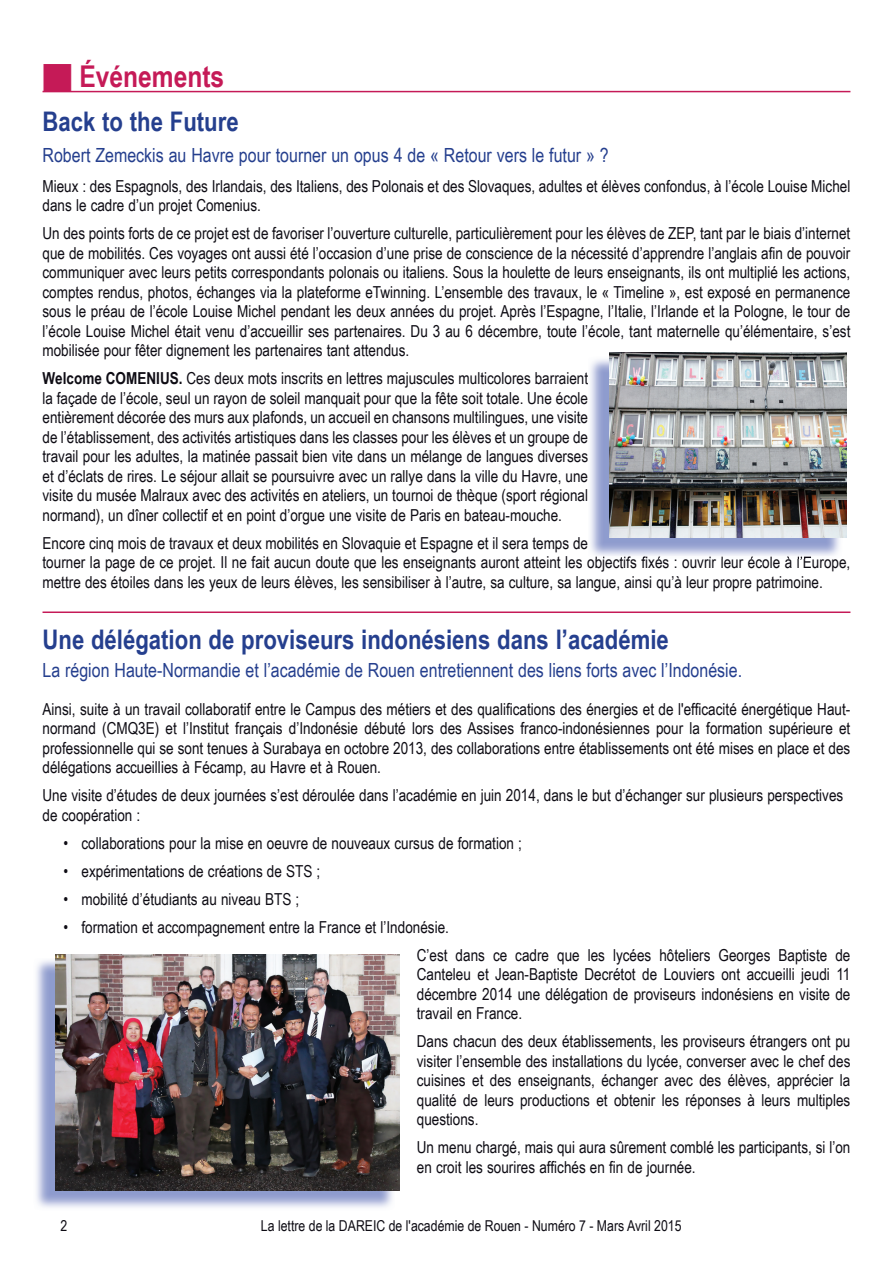
<style>
.page{position:relative;width:893px;height:1263px;background:#fff}
.page>*{position:absolute;margin:0;border:0;box-sizing:border-box;transform-origin:0 0}
.t1{font:700 30px "Arial Narrow";color:#c51a57}
.t2{font:700 27px "Arial Narrow";color:#253f8e}
.t3{font:19.5px "Arial Narrow";color:#253f8e}
.t4{font:16.5px/19.5px "Arial Narrow";color:#0e0c14;text-align:justify}
.t5{font:15px "Arial Narrow";color:#0e0c14}
.s1{font-weight:700}
</style>
<div class="page">
<hr style="left:43px;top:91px;width:807px;height:1px;background:#c51a57">
<img style="left:590px;top:359px;width:250px;height:197px">
<img style="left:595px;top:556px;width:217px;height:3px">
<img style="left:609px;top:352px;width:237px;height:186px">
<img style="left:36px;top:958px;width:359px;height:250px">
<img style="left:56px;top:955px;width:344px;height:235px">
<hr style="left:43px;top:611px;width:807px;height:2px;background:#c51a57">
<h1 class="t1" style="left:43px;top:53px;width:183px">■ Événements</h1>
<h2 class="t2" style="left:43px;top:101px;width:198px">Back to the Future</h2>
<p class="t3" style="left:43px;top:141px;width:568px">Robert Zemeckis au Havre pour tourner un opus 4 de « Retour vers le futur » ?</p>
<p class="t4" style="left:43px;top:176px;width:809px">Mieux : des Espagnols, des Irlandais, des Italiens, des Polonais et des Slovaques, adultes et élèves confondus, à l’école Louise Michel dans le cadre d’un projet Comenius.</p>
<p class="t4" style="left:43px;top:223px;width:809px">Un des points forts de ce projet est de favoriser l’ouverture culturelle, particulièrement pour les élèves de ZEP, tant par le biais d’internet que de mobilités. Ces voyages ont aussi été l’occasion d’une prise de conscience de la nécessité d’apprendre l’anglais afin de pouvoir communiquer avec leurs petits correspondants polonais ou italiens. Sous la houlette de leurs enseignants, ils ont multiplié les actions, comptes rendus, photos, échanges via la plateforme eTwinning. L’ensemble des travaux, le « Timeline », est exposé en permanence sous le préau de l’école Louise Michel pendant les deux années du projet. Après l’Espagne, l’Italie, l’Irlande et la Pologne, le tour de l’école Louise Michel était venu d’accueillir ses partenaires. Du 3 au 6 décembre, toute l’école, tant maternelle qu’élémentaire, s’est mobilisée pour fêter dignement les partenaires tant attendus.</p>
<p class="t4" style="left:43px;top:368px;width:547px"><span class="s1">Welcome COMENIUS.</span> Ces deux mots inscrits en lettres majuscules multicolores barraient la façade de l’école, seul un rayon de soleil manquait pour que la fête soit totale. Une école entièrement décorée des murs aux plafonds, un accueil en chansons multilingues, une visite de l’établissement, des activités artistiques dans les classes pour les élèves et un groupe de travail pour les adultes, la matinée passait bien vite dans un mélange de langues diverses et d’éclats de rires. Le séjour allait se poursuivre avec un rallye dans la ville du Havre, une visite du musée Malraux avec des activités en ateliers, un tournoi de thèque (sport régional normand), un dîner collectif et en point d’orgue une visite de Paris en bateau-mouche.</p>
<p class="t4" style="left:43px;top:533px;width:809px;text-align:left">Encore cinq mois de travaux et deux mobilités en Slovaquie et Espagne et il sera temps de<br>tourner la page de ce projet. Il ne fait aucun doute que les enseignants auront atteint les objectifs fixés : ouvrir leur école à l’Europe, mettre des étoiles dans les yeux de leurs élèves, les sensibiliser à l’autre, sa culture, sa langue, ainsi qu’à leur propre patrimoine.</p>
<h2 class="t2" style="left:43px;top:619px;width:628px">Une délégation de proviseurs indonésiens dans l’académie</h2>
<p class="t3" style="left:43px;top:656px;width:701px">La région Haute-Normandie et l’académie de Rouen entretiennent des liens forts avec l’Indonésie.</p>
<p class="t4" style="left:43px;top:698px;width:809px">Ainsi, suite à un travail collaboratif entre le Campus des métiers et des qualifications des énergies et de l'efficacité énergétique Haut&shy;normand (CMQ3E) et l’Institut français d’Indonésie débuté lors des Assises franco-indonésiennes pour la formation supérieure et professionnelle qui se sont tenues à Surabaya en octobre 2013, des collaborations entre établissements ont été mises en place et des délégations accueillies à Fécamp, au Havre et à Rouen.</p>
<p class="t4" style="left:43px;top:785px;width:802px">Une visite d’études de deux journées s’est déroulée dans l’académie en juin 2014, dans le but d’échanger sur plusieurs perspectives de coopération :</p>
<p class="t4" style="left:64px;top:832px;width:460px">• collaborations pour la mise en oeuvre de nouveaux cursus de formation ;</p>
<p class="t4" style="left:64px;top:860px;width:258px">• expérimentations de créations de STS ;</p>
<p class="t4" style="left:64px;top:888px;width:237px">• mobilité d’étudiants au niveau BTS ;</p>
<p class="t4" style="left:417px;top:912px;width:435px;line-height:28px;text-indent:-353px">• formation et accompagnement entre la France et l’Indonésie.<br>C’est dans ce cadre que les lycées hôteliers Georges Baptiste de</p>
<p class="t4" style="left:417px;top:964px;width:435px">Canteleu et Jean-Baptiste Decrétot de Louviers ont accueilli jeudi 11 décembre 2014 une délégation de proviseurs indonésiens en visite de travail en France.</p>
<p class="t4" style="left:417px;top:1031px;width:435px">Dans chacun des deux établissements, les proviseurs étrangers ont pu visiter l’ensemble des installations du lycée, converser avec le chef des cuisines et des enseignants, échanger avec des élèves, apprécier la qualité de leurs productions et obtenir les réponses à leurs multiples questions.</p>
<p class="t4" style="left:417px;top:1137px;width:435px">Un menu chargé, mais qui aura sûrement comblé les participants, si l’on en croit les sourires affichés en fin de journée.</p>
<p class="t5" style="left:60px;top:1215px;width:8px">2</p>
<p class="t5" style="left:261px;top:1215px;width:422px">La lettre de la DAREIC de l'académie de Rouen - Numéro 7 - Mars Avril 2015</p>
</div>
